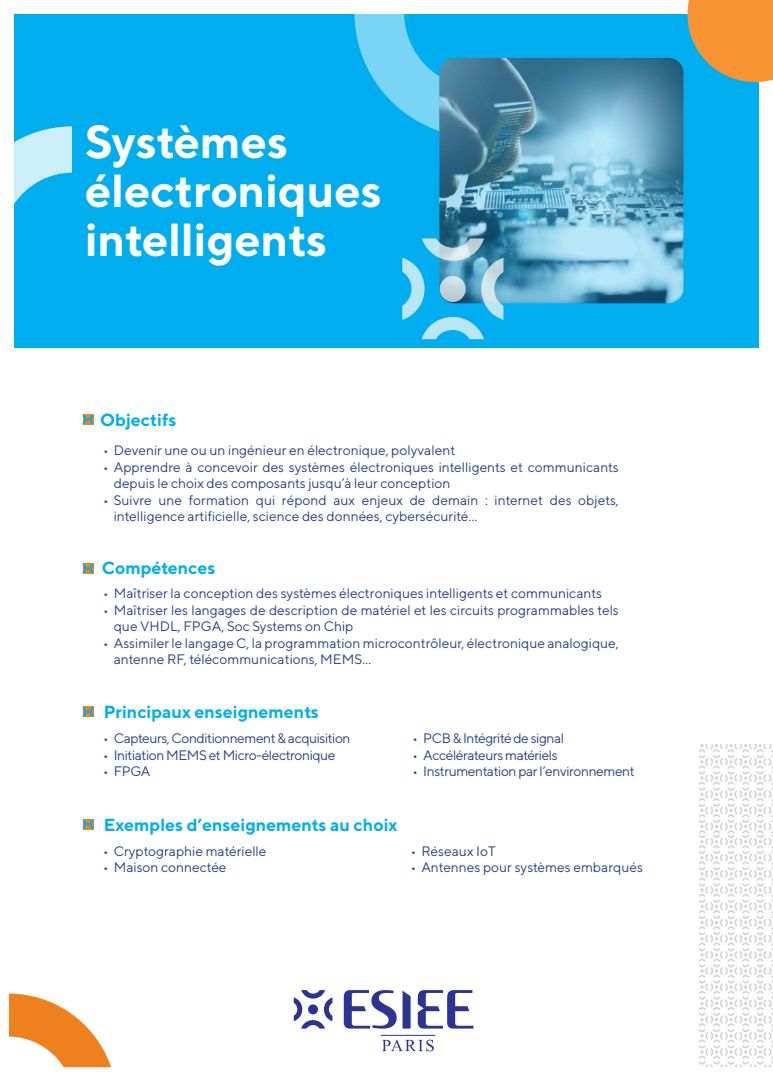
<style>
.page{position:relative;width:773px;height:1081px;background:#fff}
.page>*{position:absolute;margin:0;border:0;box-sizing:border-box;transform-origin:0 0}
.Filière_2021{font:700 46.25px/48.8px "TT Norms";color:#fff}
.Objectifs_2021{font:700 17.5px "TT Norms";color:#00aeef}
.t1{font:13.75px/16.5px "TT Norms";color:#253f8e}
.t2{font:13.75px "TT Norms";letter-spacing:-.03em;color:#253f8e}
</style>
<div class="page">
<img style="left:699px;top:744px;width:73px;height:323px">
<svg style="left:382px;top:1039px;width:51px;height:12px"></svg>
<hr style="left:381px;top:1035px;width:54px;height:1px;background:#2b3393">
<svg style="left:344px;top:990px;width:52px;height:38px"></svg>
<svg style="left:402px;top:990px;width:8px;height:38px"></svg>
<svg style="left:417px;top:990px;width:56px;height:38px"></svg>
<svg style="left:294px;top:990px;width:38px;height:38px"></svg>
<div style="left:308px;top:1004px;width:10px;height:10px;background:#2b3393;border-radius:50%"></div>
<svg style="left:83px;top:414px;width:10px;height:11px"></svg>
<svg style="left:83px;top:706px;width:10px;height:11px"></svg>
<svg style="left:83px;top:819px;width:10px;height:10px"></svg>
<svg style="left:83px;top:563px;width:10px;height:11px"></svg>
<svg style="left:9px;top:993px;width:102px;height:74px"></svg>
<div style="left:14px;top:14px;width:744px;height:334px;background:#00aeef"></div>
<svg style="left:14px;top:126px;width:58px;height:78px"></svg>
<svg style="left:354px;top:14px;width:85px;height:117px"></svg>
<img style="left:439px;top:58px;width:244px;height:245px">
<svg style="left:402px;top:238px;width:101px;height:101px"></svg>
<svg style="left:439px;top:276px;width:26px;height:26px"></svg>
<svg style="left:687px;top:0;width:85px;height:82px;background:#d3974e"></svg>
<p class="Filière_2021" style="left:85px;top:116px;width:298px">Systèmes électroniques</p>
<p class="Filière_2021" style="left:85px;top:214px;width:244px">intelligents</p>
<p class="Objectifs_2021" style="left:100px;top:409px;width:78px">Objectifs</p>
<p class="t1" style="left:103px;top:442px;width:353px">• Devenir une ou un ingénieur en électronique, polyvalent</p>
<p class="t1" style="left:114px;top:458px;width:506px;text-indent:-11px">• Apprendre à concevoir des systèmes électroniques intelligents et communicants depuis le choix des composants jusqu’à leur conception</p>
<p class="t1" style="left:114px;top:491px;width:506px;text-indent:-11px">• Suivre une formation qui répond aux enjeux de demain : internet des objets, intelligence artificielle, science des données, cybersécurité…</p>
<p class="Objectifs_2021" style="left:102px;top:557px;width:115px">Compétences</p>
<p class="t1" style="left:103px;top:585px;width:500px">• Maîtriser la conception des systèmes électroniques intelligents et communicants</p>
<p class="t1" style="left:114px;top:601px;width:506px;text-indent:-11px">• Maîtriser les langages de description de matériel et les circuits programmables tels que VHDL, FPGA, Soc Systems on Chip</p>
<p class="t1" style="left:114px;top:634px;width:506px;text-indent:-11px">• Assimiler le langage C, la programmation microcontrôleur, électronique analogique, antenne RF, télécommunications, MEMS…</p>
<p class="Objectifs_2021" style="left:104px;top:701px;width:217px">Principaux enseignements</p>
<p class="t2" style="left:103px;top:730px;width:249px">• Capteurs, Conditionnement &amp; acquisition</p>
<p class="t2" style="left:103px;top:746px;width:234px">• Initiation MEMS et Micro-électronique</p>
<p class="t1" style="left:103px;top:762px;width:49px">• FPGA</p>
<p class="t2" style="left:412px;top:730px;width:153px">• PCB &amp; Intégrité de signal</p>
<p class="t2" style="left:412px;top:746px;width:147px">• Accélérateurs matériels</p>
<p class="t2" style="left:412px;top:763px;width:223px">• Instrumentation par l’environnement</p>
<p class="Objectifs_2021" style="left:104px;top:813px;width:295px">Exemples d’enseignements au choix</p>
<p class="t1" style="left:103px;top:842px;width:165px">• Cryptographie matérielle</p>
<p class="t1" style="left:103px;top:859px;width:125px">• Maison connectée</p>
<p class="t1" style="left:410px;top:842px;width:87px">• Réseaux IoT</p>
<p class="t1" style="left:410px;top:859px;width:234px">• Antennes pour systèmes embarqués</p>
</div>
